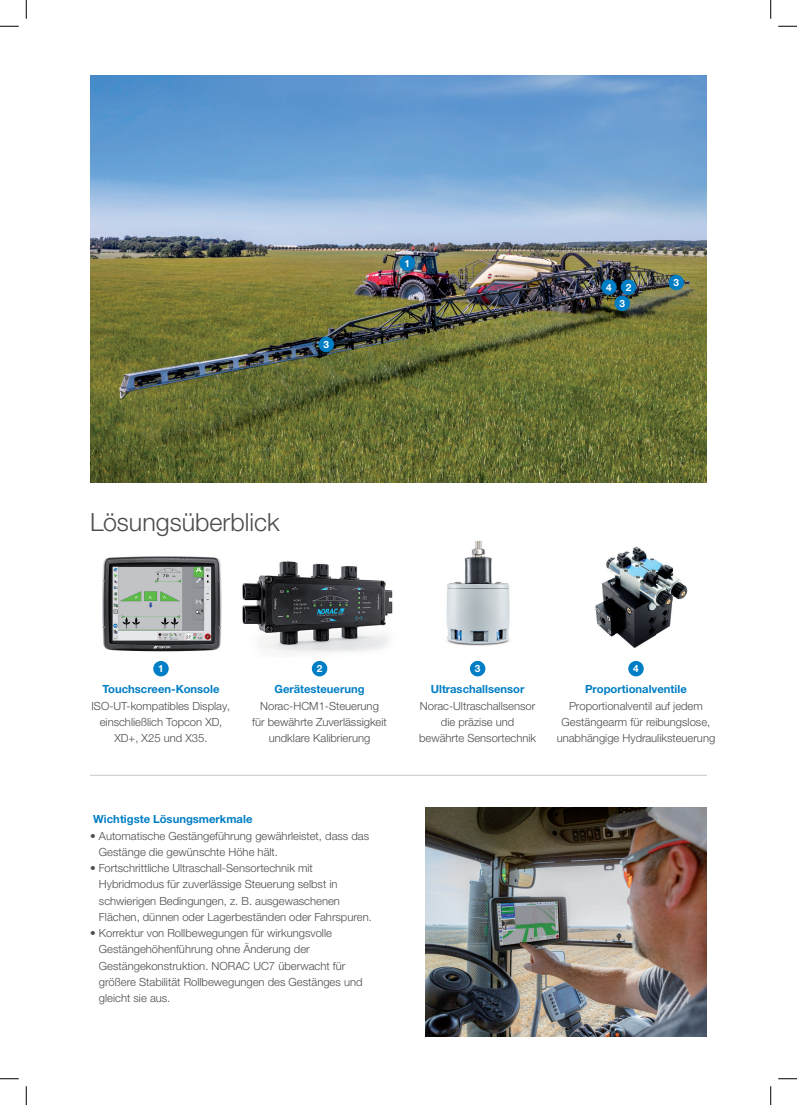
<style>
.page{position:relative;width:797px;height:1105px;background:#fff}
.page>*{position:absolute;margin:0;border:0;box-sizing:border-box;transform-origin:0 0}
.t1{font:300 25px "Helvetica Neue LTW1 G";color:#4b4c4d}
.t2{font:300 11.25px/16.2px "Helvetica Neue LTW1 G";color:#4b4c4d;text-align:center}
.t3{font:700 11.25px "Helvetica Neue LTW1 G";color:#007ec5}
.t4{font:700 10px "Helvetica Neue LTW1 G";color:#fff}
</style>
<div class="page">
<hr style="left:90px;top:775px;width:617px;height:1px;background:#d1d2d4">
<img style="left:90px;top:75px;width:617px;height:407px">
<img style="left:425px;top:807px;width:281px;height:229px">
<div style="left:153px;top:661px;width:16px;height:15px;background:#007ec5;border-radius:50%"></div>
<div style="left:399px;top:255px;width:16px;height:16px;background:#007ec5;border-radius:50%"></div>
<div style="left:312px;top:661px;width:15px;height:15px;background:#007ec5;border-radius:50%"></div>
<div style="left:620px;top:279px;width:16px;height:16px;background:#007ec5;border-radius:50%"></div>
<div style="left:470px;top:661px;width:15px;height:15px;background:#007ec5;border-radius:50%"></div>
<div style="left:318px;top:337px;width:16px;height:15px;background:#007ec5;border-radius:50%"></div>
<div style="left:668px;top:275px;width:16px;height:15px;background:#007ec5;border-radius:50%"></div>
<div style="left:614px;top:296px;width:16px;height:15px;background:#007ec5;border-radius:50%"></div>
<div style="left:628px;top:661px;width:15px;height:15px;background:#007ec5;border-radius:50%"></div>
<div style="left:601px;top:279px;width:15px;height:16px;background:#007ec5;border-radius:50%"></div>
<img style="left:595px;top:546px;width:93px;height:102px">
<img style="left:446px;top:540px;width:64px;height:123px">
<svg style="left:473px;top:661px;width:9px;height:2px"></svg>
<img style="left:242px;top:561px;width:151px;height:92px">
<img style="left:102px;top:556px;width:120px;height:96px">
<svg style="left:0;top:25px;width:19px;height:2px"></svg>
<svg style="left:778px;top:25px;width:19px;height:2px"></svg>
<svg style="left:0;top:1078px;width:19px;height:1px"></svg>
<svg style="left:778px;top:1078px;width:19px;height:1px"></svg>
<svg style="left:25px;top:0;width:2px;height:19px"></svg>
<svg style="left:25px;top:1086px;width:2px;height:19px"></svg>
<svg style="left:770px;top:0;width:1px;height:19px"></svg>
<svg style="left:770px;top:1086px;width:1px;height:19px"></svg>
<p class="t4" style="left:323px;top:338px;width:7px">3</p>
<p class="t4" style="left:404px;top:257px;width:7px">1</p>
<p class="t4" style="left:606px;top:281px;width:7px">4</p>
<p class="t4" style="left:625px;top:281px;width:7px">2</p>
<p class="t4" style="left:619px;top:297px;width:7px">3</p>
<p class="t4" style="left:673px;top:276px;width:7px">3</p>
<h1 class="t1" style="left:90px;top:507px;width:191px">Lösungsüberblick</h1>
<p class="t4" style="left:158px;top:662px;width:7px">1</p>
<p class="t3" style="left:102px;top:682px;width:119px">Touchscreen-Konsole</p>
<p class="t2" style="left:91px;top:697px;width:140px">ISO-UT-kompatibles Display, einschließlich Topcon XD,<br>XD+, X25 und X35.</p>
<p class="t4" style="left:317px;top:662px;width:7px">2</p>
<p class="t3" style="left:274px;top:682px;width:92px">Gerätesteuerung</p>
<p class="t2" style="left:252px;top:697px;width:136px">Norac-HCM1-Steuerung<br>für bewährte Zuverlässigkeit undklare Kalibrierung</p>
<p class="t3" style="left:93px;top:812px;width:161px">Wichtigste Lösungsmerkmale</p>
<p class="t2" style="left:99px;top:827px;width:272px;text-align:left;text-indent:-9px">• Automatische Gestängeführung gewährleistet, dass das<br>Gestänge die gewünschte Höhe hält.</p>
<p class="t2" style="left:99px;top:860px;width:274px;text-align:left;text-indent:-9px">• Fortschrittliche Ultraschall-Sensortechnik mit Hybridmodus für zuverlässige Steuerung selbst in schwierigen Bedingungen, z. B. ausgewaschenen Flächen, dünnen oder Lagerbeständen oder Fahrspuren.</p>
<p class="t2" style="left:99px;top:925px;width:265px;text-align:left;text-indent:-9px">• Korrektur von Rollbewegungen für wirkungsvolle Gestängehöhenführung ohne Änderung der Gestängekonstruktion. NORAC UC7 überwacht für größere Stabilität Rollbewegungen des Gestänges und gleicht sie aus.</p>
<p class="t4" style="left:475px;top:662px;width:7px">3</p>
<p class="t3" style="left:431px;top:682px;width:95px">Ultraschallsensor</p>
<p class="t2" style="left:419px;top:697px;width:119px">Norac-Ultraschallsensor die präzise und bewährte Sensortechnik</p>
<p class="t4" style="left:633px;top:662px;width:7px">4</p>
<p class="t3" style="left:585px;top:682px;width:103px">Proportionalventile</p>
<p class="t2" style="left:556px;top:697px;width:160px">Proportionalventil auf jedem<br>Gestängearm für reibungslose, unabhängige Hydrauliksteuerung</p>
</div>
